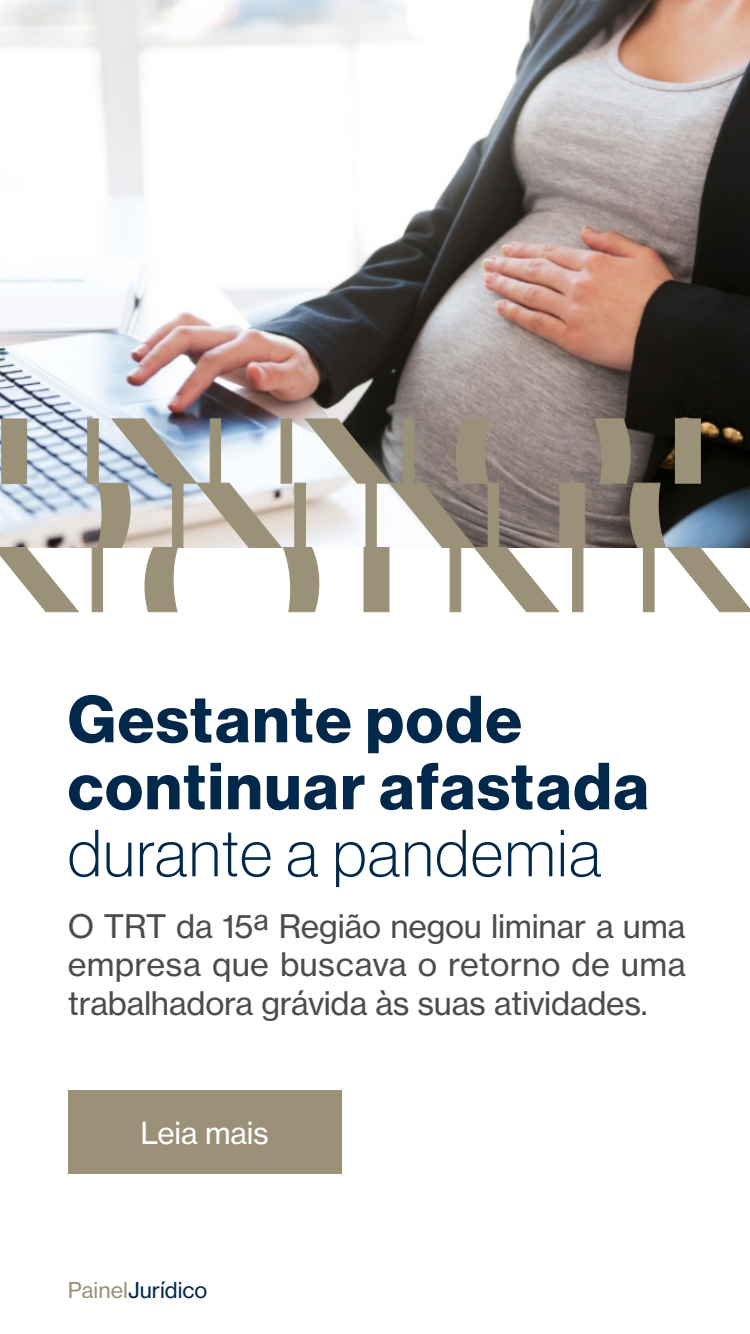
<style>
.page{position:relative;width:750px;height:1334px;background:#fff}
.page>*{position:absolute;margin:0;border:0;box-sizing:border-box;transform-origin:0 0}
.t1{font:65px/67px "N Haas Grotesk DS Pro 75 Bd";letter-spacing:.03em;color:#00284b}
.t2{font:65px "N Haas Grotesk DS Pro 35 X Lt";letter-spacing:.03em;color:#00284b}
.t3{font:32px/38.4px "N Haas Grotesk TX Pro 55 Rg";letter-spacing:-.01em;color:#4e4b48;text-align:justify}
.t4{font:30px "N Haas Grotesk TX Pro 55 Rg";letter-spacing:-.01em;color:#fff}
.t5{font:21.6px "N Haas Grotesk TX Pro 55 Rg";color:#00284b}
.s1{color:#9b9178}
</style>
<div class="page">
<div style="left:68px;top:1091px;width:273px;height:83px;background:#9b9178"></div>
<img style="left:0;top:0;width:750px;height:548px">
<div style="left:2px;top:419px;width:25px;height:64px;background:#9b9178"></div>
<div style="left:1px;top:418px;width:26px;height:66px;border:1px solid #9b9178"></div>
<div style="left:87px;top:418px;width:12px;height:66px;background:#9b9178;border:1px solid #9b9178"></div>
<div style="left:559px;top:483px;width:26px;height:65px;background:#9b9178"></div>
<div style="left:92px;top:547px;width:11px;height:65px;background:#9b9178"></div>
<svg style="left:0;top:546px;width:80px;height:67px"></svg>
<div style="left:572px;top:547px;width:11px;height:65px;background:#9b9178"></div>
<svg style="left:96px;top:417px;width:465px;height:196px"></svg>
<div style="left:364px;top:547px;width:25px;height:65px;background:#9b9178"></div>
<div style="left:450px;top:547px;width:11px;height:65px;background:#9b9178"></div>
<svg style="left:593px;top:418px;width:157px;height:195px"></svg>
<h1 class="t1" style="left:68px;top:687px;width:582px">Gestante pode continuar afastada</h1>
<h1 class="t2" style="left:68px;top:817px;width:535px">durante a pandemia</h1>
<p class="t3" style="left:68px;top:907px;width:619px">O TRT da 15ª Região negou liminar a uma empresa que buscava o retorno de uma trabalhadora grávida às suas atividades.</p>
<p class="t4" style="left:141px;top:1115px;width:130px">Leia mais</p>
<p class="t5" style="left:68px;top:1277px;width:141px"><span class="s1">Painel</span>Jurídico</p>
</div>
